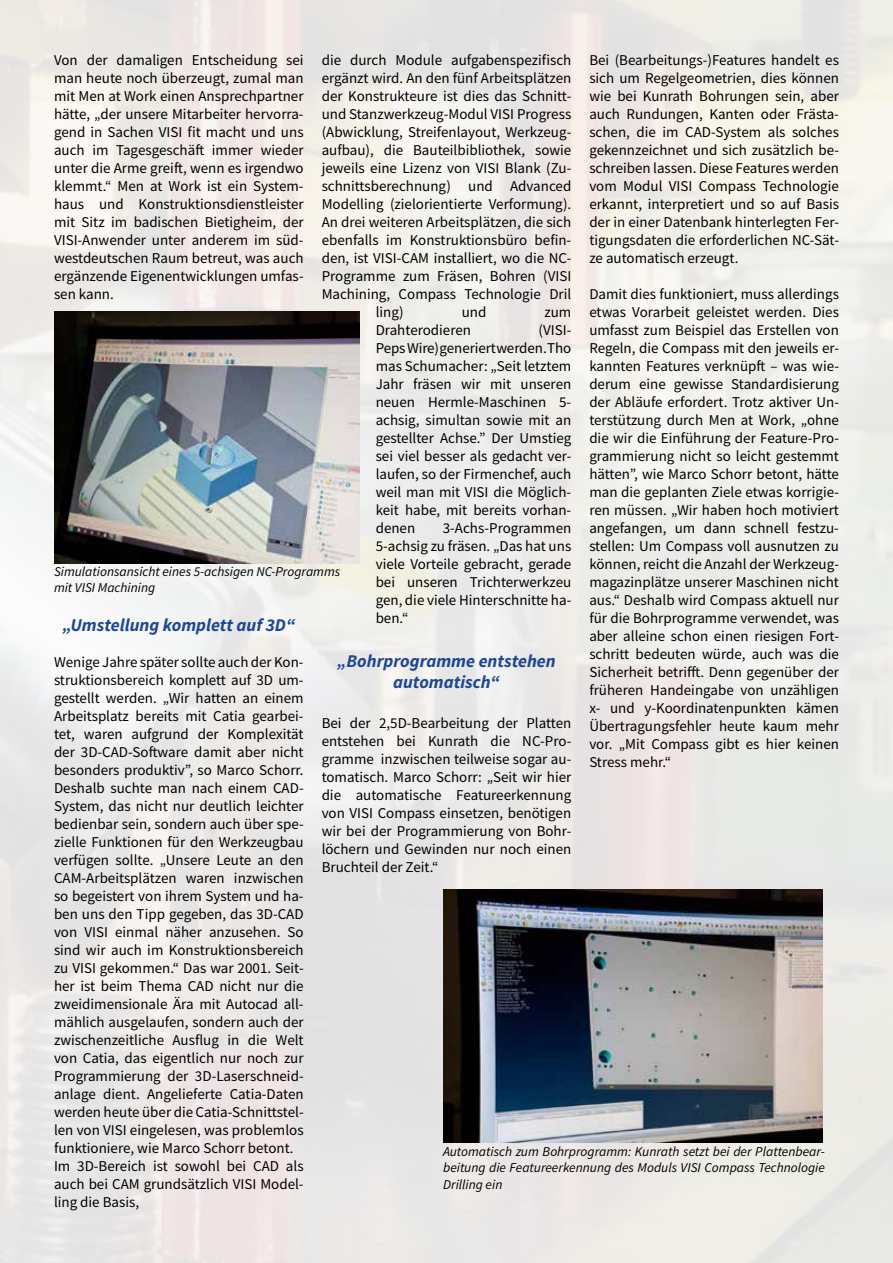
<style>
.page{position:relative;width:893px;height:1263px;background:#fff}
.page>*{position:absolute;margin:0;border:0;box-sizing:border-box;transform-origin:0 0}
.t1{font:italic 700 18px/21.6px "Source Sans Pro";color:#1d4795;text-align:center}
.t2{font:15px/18px "Source Sans Pro";color:#000;text-align:justify}
.t3{font:italic 13.5px/16.2px "Source Sans Pro";color:#000;text-align:justify}
</style>
<div class="page">
<img style="left:0;top:0;width:893px;height:1263px">
<img style="left:54px;top:311px;width:305px;height:252px">
<img style="left:443px;top:890px;width:380px;height:252px">
<p class="t2" style="left:589px;top:51px;width:251px">Bei (Bearbeitungs-)Features handelt es sich um Regelgeometrien, dies können wie bei Kunrath Bohrungen sein, aber auch Rundungen, Kanten oder Frästa&shy;schen, die im CAD-System als solches gekennzeichnet und sich zusätzlich be&shy;schreiben lassen. Diese Features werden vom Modul VISI Compass Technologie erkannt, interpretiert und so auf Basis der in einer Datenbank hinterlegten Fer&shy;tigungsdaten die erforderlichen NC-Sät&shy;ze automatisch erzeugt.</p>
<p class="t2" style="left:589px;top:285px;width:251px">Damit dies funktioniert, muss allerdings etwas Vorarbeit geleistet werden. Dies umfasst zum Beispiel das Erstellen von Regeln, die Compass mit den jeweils er&shy;kannten Features verknüpft – was wie&shy;derum eine gewisse Standardisierung der Abläufe erfordert. Trotz aktiver Un&shy;terstützung durch Men at Work, „ohne die wir die Einführung der Feature-Pro&shy;grammierung nicht so leicht gestemmt hätten”, wie Marco Schorr betont, hätte man die geplanten Ziele etwas korrigie&shy;ren müssen. „Wir haben hoch motiviert angefangen, um dann schnell festzu&shy;stellen: Um Compass voll ausnutzen zu können, reicht die Anzahl der Werkzeug&shy;magazinplätze unserer Maschinen nicht aus.“ Deshalb wird Compass aktuell nur für die Bohrprogramme verwendet, was aber alleine schon einen riesigen Fort&shy;schritt bedeuten würde, auch was die Sicherheit betrifft. Denn gegenüber der früheren Handeingabe von unzähligen x- und y-Koordinatenpunkten kämen Übertragungsfehler heute kaum mehr vor. „Mit Compass gibt es hier keinen Stress mehr.“</p>
<p class="t2" style="left:322px;top:51px;width:251px">die durch Module aufgabenspezifisch</p>
<p class="t2" style="left:322px;top:69px;width:251px">ergänzt wird. An den fünf Arbeitsplätzen</p>
<p class="t2" style="left:322px;top:87px;width:251px">der Konstrukteure ist dies das Schnitt-</p>
<p class="t2" style="left:322px;top:105px;width:251px">und Stanzwerkzeug-Modul VISI Progress</p>
<p class="t2" style="left:322px;top:123px;width:251px">(Abwicklung, Streifenlayout, Werkzeug-</p>
<p class="t2" style="left:322px;top:141px;width:251px">aufbau), die Bauteilbibliothek, sowie</p>
<p class="t2" style="left:322px;top:159px;width:251px">jeweils eine Lizenz von VISI Blank (Zu-</p>
<p class="t2" style="left:322px;top:177px;width:251px">schnittsberechnung) und Advanced</p>
<p class="t2" style="left:322px;top:195px;width:251px">Modelling (zielorientierte Verformung).</p>
<p class="t2" style="left:322px;top:213px;width:251px">An drei weiteren Arbeitsplätzen, die sich</p>
<p class="t2" style="left:322px;top:231px;width:251px">ebenfalls im Konstruktionsbüro befin-</p>
<p class="t2" style="left:322px;top:249px;width:251px">den, ist VISI-CAM installiert, wo die NC-</p>
<p class="t2" style="left:322px;top:267px;width:251px">Programme zum Fräsen, Bohren (VISI</p>
<p class="t2" style="left:322px;top:285px;width:251px">Machining, Compass Technologie Dril</p>
<p class="t2" style="left:376px;top:303px;width:30px">ling)</p>
<p class="t2" style="left:462px;top:303px;width:26px">und</p>
<p class="t2" style="left:544px;top:303px;width:28px">zum</p>
<p class="t2" style="left:376px;top:321px;width:97px">Drahterodieren</p>
<p class="t2" style="left:54px;top:51px;width:251px">Von der damaligen Entscheidung sei man heute noch überzeugt, zumal man mit Men at Work einen Ansprechpartner hätte, „der unsere Mitarbeiter hervorra&shy;gend in Sachen VISI fit macht und uns auch im Tagesgeschäft immer wieder unter die Arme greift, wenn es irgendwo klemmt.“ Men at Work ist ein System&shy;haus und Konstruktionsdienstleister mit Sitz im badischen Bietigheim, der VISI-Anwender unter anderem im süd&shy;westdeutschen Raum betreut, was auch ergänzende Eigenentwicklungen umfas&shy;sen kann.</p>
<p class="t2" style="left:376px;top:321px;width:197px;text-indent:163px">(VISI-Peps Wire) generiert werden. Tho mas Schumacher: „Seit letztem Jahr fräsen wir mit unseren neuen Hermle-Maschinen 5- achsig, simultan sowie mit an gestellter Achse.” Der Umstieg sei viel besser als gedacht ver&shy;laufen, so der Firmenchef, auch weil man mit VISI die Möglich&shy;keit habe, mit bereits vorhan&shy;denen</p>
<p class="t2" style="left:376px;top:519px;width:197px;text-indent:67px">3-Achs-Programmen 5-achsig zu fräsen. „Das hat uns viele Vorteile gebracht, gerade bei unseren Trichterwerkzeu gen, die viele Hinterschnitte ha&shy;ben.“</p>
<p class="t1" style="left:337px;top:649px;width:220px">„Bohrprogramme entstehen automatisch“</p>
<p class="t2" style="left:322px;top:714px;width:251px">Bei der 2,5D-Bearbeitung der Platten entstehen bei Kunrath die NC-Pro&shy;gramme inzwischen teilweise sogar au&shy;tomatisch. Marco Schorr: „Seit wir hier die automatische Featureerkennung von VISI Compass einsetzen, benötigen wir bei der Programmierung von Bohr&shy;löchern und Gewinden nur noch einen Bruchteil der Zeit.“</p>
<p class="t3" style="left:54px;top:563px;width:288px">Simulationsansicht eines 5-achsigen NC-Programms mit VISI Machining</p>
<p class="t1" style="left:62px;top:613px;width:234px">„Umstellung komplett auf 3D“</p>
<p class="t2" style="left:54px;top:652px;width:251px;text-align:left">Wenige Jahre später sollte auch der Kon&shy;struktionsbereich komplett auf 3D um&shy;gestellt werden. „Wir hatten an einem Arbeitsplatz bereits mit Catia gearbei&shy;tet, waren aufgrund der Komplexität der 3D-CAD-Software damit aber nicht besonders produktiv”, so Marco Schorr.<br>Deshalb suchte man nach einem CAD-System, das nicht nur deutlich leichter bedienbar sein, sondern auch über spe&shy;zielle Funktionen für den Werkzeugbau verfügen sollte. „Unsere Leute an den CAM-Arbeitsplätzen waren inzwischen so begeistert von ihrem System und ha&shy;ben uns den Tipp gegeben, das 3D-CAD von VISI einmal näher anzusehen. So sind wir auch im Konstruktionsbereich zu VISI gekommen.“ Das war 2001. Seit&shy;her ist beim Thema CAD nicht nur die zweidimensionale Ära mit Autocad all&shy;mählich ausgelaufen, sondern auch der zwischenzeitliche Ausflug in die Welt von Catia, das eigentlich nur noch zur Programmierung der 3D-Laserschneid&shy;anlage dient. Angelieferte Catia-Daten werden heute über die Catia-Schnittstel&shy;len von VISI eingelesen, was problemlos funktioniere, wie Marco Schorr betont.<br>Im 3D-Bereich ist sowohl bei CAD als auch bei CAM grundsätzlich VISI Model&shy;ling die Basis,</p>
<p class="t3" style="left:443px;top:1143px;width:383px">Automatisch zum Bohrprogramm: Kunrath setzt bei der Plattenbear&shy;beitung die Featureerkennung des Moduls VISI Compass Technologie Drilling ein</p>
</div>
